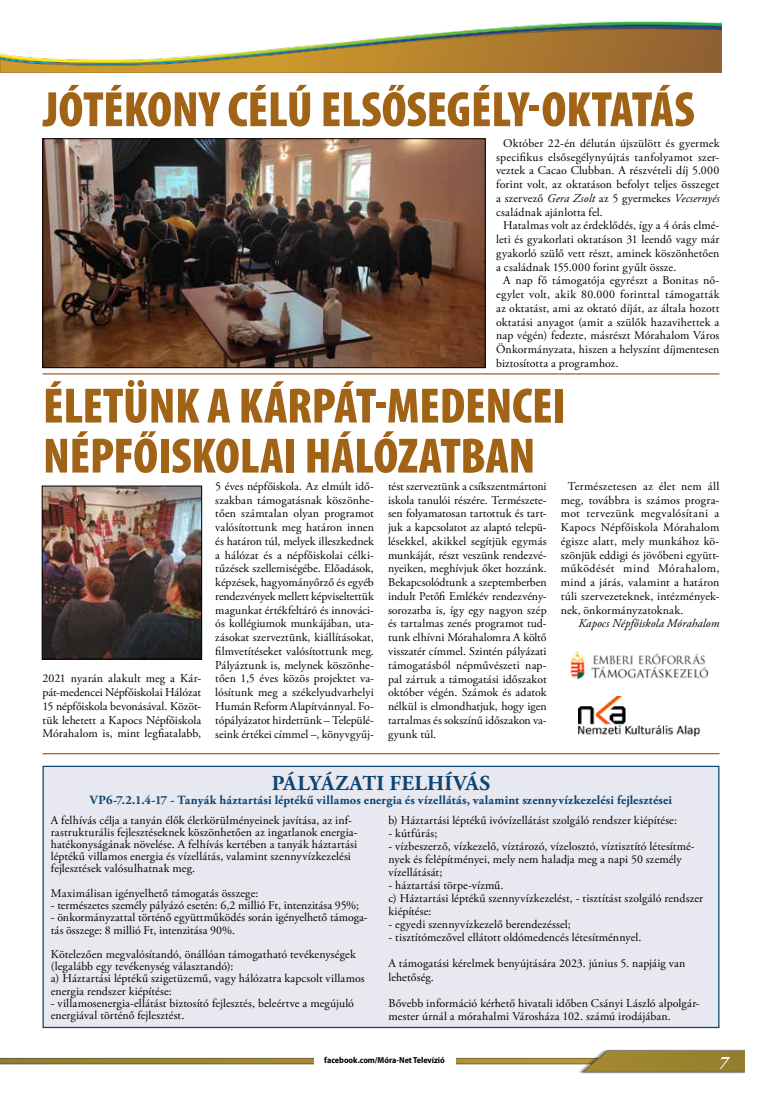
<style>
.page{position:relative;width:762px;height:1099px;background:#fff}
.page>*{position:absolute;margin:0;border:0;box-sizing:border-box;transform-origin:0 0}
.t1{font:900 condensed 50px/50px "Myriad Pro";letter-spacing:-.005em;color:#a16417}
.t2{font:700 21.25px "Adobe Garamond Pro";letter-spacing:.015em;color:#0c4474}
.t3{font:italic 700 17.5px "Adobe Garamond Pro";color:#fff}
.t4{font:700 12.5px "Adobe Garamond Pro";letter-spacing:.015em;color:#0c4474}
.t5{font:11.88px/13.8px "Adobe Garamond Pro";letter-spacing:.01em;color:#000}
.t6{font:italic 11.88px "Adobe Garamond Pro";letter-spacing:.01em;color:#000}
.t7{font:700 semi-condensed 8.75px "Myriad Pro";letter-spacing:-.005em;color:#000}
.s1{font-style:italic}
</style>
<div class="page">
<img style="left:0;top:21px;width:721px;height:51px">
<img style="left:1px;top:1049px;width:743px;height:24px">
<div style="left:314px;top:1053px;width:141px;height:14px;background:#fff"></div>
<hr style="left:43px;top:753px;width:676px;height:1px;background:#a16417">
<hr style="left:43px;top:373px;width:676px;height:1px;background:#a16417">
<img style="left:44px;top:140px;width:439px;height:226px">
<div style="left:42px;top:138px;width:443px;height:230px;border:1px solid #000"></div>
<img style="left:44px;top:487px;width:156px;height:170px">
<div style="left:42px;top:485px;width:160px;height:174px;border:1px solid #000"></div>
<img style="left:570px;top:651px;width:139px;height:29px">
<img style="left:578px;top:696px;width:123px;height:41px">
<div style="left:43px;top:766px;width:676px;height:261px;background:#e8e8f0"></div>
<div style="left:43px;top:765px;width:676px;height:263px;border:1px solid #0c4474"></div>
<h1 class="t1" style="left:43px;top:85px;width:653px">JÓTÉKONY CÉLÚ ELSŐSEGÉLY-OKTATÁS</h1>
<p class="t5" style="left:503px;top:136px;width:218px">Október 22-én délután újszülött és gyermek</p>
<p class="t5" style="left:496px;top:150px;width:225px">specifikus elsősegélynyújtás tanfolyamot szer-</p>
<p class="t5" style="left:496px;top:164px;width:225px">veztek a Cacao Clubban. A részvételi díj 5.000</p>
<p class="t5" style="left:496px;top:178px;width:225px">forint volt, az oktatáson befolyt teljes összeget</p>
<p class="t5" style="left:496px;top:191px;width:225px">a szervező <span class="s1">Gera Zsolt</span> az 5 gyermekes <span class="s1">Vecsernyés</span></p>
<p class="t5" style="left:496px;top:205px;width:108px">családnak ajánlotta fel.</p>
<p class="t5" style="left:503px;top:219px;width:218px">Hatalmas volt az érdeklődés, így a 4 órás elmé-</p>
<p class="t5" style="left:496px;top:233px;width:225px">leti és gyakorlati oktatáson 31 leendő vagy már</p>
<p class="t5" style="left:496px;top:246px;width:225px">gyakorló szülő vett részt, aminek köszönhetően</p>
<p class="t5" style="left:496px;top:260px;width:182px">a családnak 155.000 forint gyűlt össze.</p>
<p class="t5" style="left:503px;top:274px;width:218px">A nap fő támogatója egyrészt a Bonitas nő-</p>
<p class="t5" style="left:496px;top:288px;width:225px">egylet volt, akik 80.000 forinttal támogatták</p>
<p class="t5" style="left:496px;top:301px;width:225px">az oktatást, ami az oktató díját, az általa hozott</p>
<p class="t5" style="left:496px;top:315px;width:225px">oktatási anyagot (amit a szülők hazavihettek a</p>
<p class="t5" style="left:496px;top:329px;width:225px">nap végén) fedezte, másrészt Mórahalom Város</p>
<p class="t5" style="left:496px;top:343px;width:225px">Önkormányzata, hiszen a helyszínt díjmentesen</p>
<p class="t5" style="left:496px;top:357px;width:124px">biztosította a programhoz.</p>
<h1 class="t1" style="left:43px;top:381px;width:524px">ÉLETÜNK A KÁRPÁT-MEDENCEI<br>NÉPFŐISKOLAI HÁLÓZATBAN</h1>
<p class="t5" style="left:43px;top:672px;width:160px;text-align:justify">2021 nyarán alakult meg a Kár&shy;pát-medencei Népfőiskolai Hálózat 15 népfőiskola bevonásával. Közöt&shy;tük lehetett a Kapocs Népfőiskola Mórahalom is, mint legfiatalabb,</p>
<p class="t5" style="left:215px;top:479px;width:160px;text-align:justify">5 éves népfőiskola. Az elmúlt idő&shy;szakban támogatásnak köszönhe&shy;tően számtalan olyan programot valósítottunk meg határon innen és határon túl, melyek illeszkednek a hálózat és a népfőiskolai célki&shy;tűzések szellemiségébe. Előadások, képzések, hagyományőrző és egyéb rendezvények mellett képviseltettük magunkat értékfeltáró és innováci&shy;ós kollégiumok munkájában, uta&shy;zásokat szerveztünk, kiállításokat, filmvetítéseket valósítottunk meg.<br>Pályáztunk is, melynek köszönhe&shy;tően 1,5 éves közös projektet va&shy;lósítunk meg a székelyudvarhelyi Humán Reform Alapítvánnyal. Fo&shy;tópályázatot hirdettünk – Települé&shy;seink értékei címmel –, könyvgyűj-</p>
<p class="t5" style="left:388px;top:479px;width:160px;text-align:justify">tést szerveztünk a csíkszentmártoni iskola tanulói részére. Természete&shy;sen folyamatosan tartottuk és tart&shy;juk a kapcsolatot az alaptó telepü&shy;lésekkel, akikkel segítjük egymás munkáját, részt veszünk rendezvé&shy;nyeiken, meghívjuk őket hozzánk.<br>Bekapcsolódtunk a szeptemberben indult Petőfi Emlékév rendezvény&shy;sorozatba is, így egy nagyon szép és tartalmas zenés programot tud&shy;tunk elhívni Mórahalomra A költő visszatér címmel. Szintén pályázati támogatásból népművészeti nap&shy;pal zártuk a támogatási időszakot október végén. Számok és adatok nélkül is elmondhatjuk, hogy igen tartalmas és sokszínű időszakon va&shy;gyunk túl.</p>
<p class="t5" style="left:561px;top:479px;width:160px;text-align:justify;text-indent:7px">Természetesen az élet nem áll meg, továbbra is számos progra&shy;mot tervezünk megvalósítani a Kapocs Népfőiskola Mórahalom égisze alatt, mely munkához kö&shy;szönjük eddigi és jövőbeni együtt&shy;működését mind Mórahalom, mind a járás, valamint a határon túli szervezeteknek, intézmények&shy;nek, önkormányzatoknak.</p>
<p class="t6" style="left:578px;top:616px;width:142px">Kapocs Népfőiskola Mórahalom</p>
<h2 class="t2" style="left:272px;top:770px;width:220px">PÁLYÁZATI FELHÍVÁS</h2>
<p class="t4" style="left:90px;top:793px;width:584px">VP6-7.2.1.4-17 - Tanyák háztartási léptékű villamos energia és vízellátás, valamint szennyvízkezelési fejlesztései</p>
<p class="t5" style="left:51px;top:814px;width:308px;line-height:12.2px">A felhívás célja a tanyán élők életkörülményeinek javítása, az inf&shy;rastrukturális fejlesztéseknek köszönhetően az ingatlanok energia&shy;hatékonyságának növelése. A felhívás kertében a tanyák háztartási léptékű villamos energia és vízellátás, valamint szennyvízkezelési fejlesztések valósulhatnak meg.</p>
<p class="t5" style="left:51px;top:886px;width:209px">Maximálisan igényelhető támogatás összege:</p>
<p class="t5" style="left:51px;top:898px;width:310px">- természetes személy pályázó esetén: 6,2 millió Ft, intenzitása 95%;</p>
<p class="t5" style="left:51px;top:911px;width:318px;line-height:12.2px">- önkormányzattal történő együttműködés során igényelhető támoga&shy;tás összege: 8 millió Ft, intenzitása 90%.</p>
<p class="t5" style="left:51px;top:948px;width:315px;line-height:12.2px">Kötelezően megvalósítandó, önállóan támogatható tevékenységek (legalább egy tevékenység választandó):<br>a) Háztartási léptékű szigetüzemű, vagy hálózatra kapcsolt villamos energia rendszer kiépítése:</p>
<p class="t5" style="left:51px;top:997px;width:305px;line-height:12.2px">- villamosenergia-ellátást biztosító fejlesztés, beleértve a megújuló energiával történő fejlesztést.</p>
<p class="t5" style="left:388px;top:813px;width:290px">b) Háztartási léptékű ivóvízellátást szolgáló rendszer kiépítése:</p>
<p class="t5" style="left:388px;top:826px;width:50px">- kútfúrás;</p>
<p class="t5" style="left:388px;top:839px;width:308px;line-height:13.1px">- vízbeszerző, vízkezelő, víztározó, vízelosztó, víztisztító létesítmé&shy;nyek és felépítményei, mely nem haladja meg a napi 50 személy vízellátását;</p>
<p class="t5" style="left:388px;top:879px;width:316px;line-height:13.1px">- háztartási törpe-vízmű.<br>c) Háztartási léptékű szennyvízkezelést, - tisztítást szolgáló rendszer kiépítése:</p>
<p class="t5" style="left:388px;top:917px;width:184px">- egyedi szennyvízkezelő berendezéssel;</p>
<p class="t5" style="left:388px;top:931px;width:255px">- tisztítómezővel ellátott oldómedencés létesítménnyel.</p>
<p class="t5" style="left:388px;top:957px;width:298px;line-height:13.1px">A támogatási kérelmek benyújtására 2023. június 5. napjáig van lehetőség.</p>
<p class="t5" style="left:388px;top:996px;width:313px;line-height:13.1px">Bővebb információ kérhető hivatali időben Csányi László alpolgár&shy;mester úrnál a mórahalmi Városháza 102. számú irodájában.</p>
<p class="t7" style="left:324px;top:1055px;width:122px">facebook.com/Móra-Net Televízió</p>
<h3 class="t3" style="left:719px;top:1051px;width:11px">7</h3>
</div>
